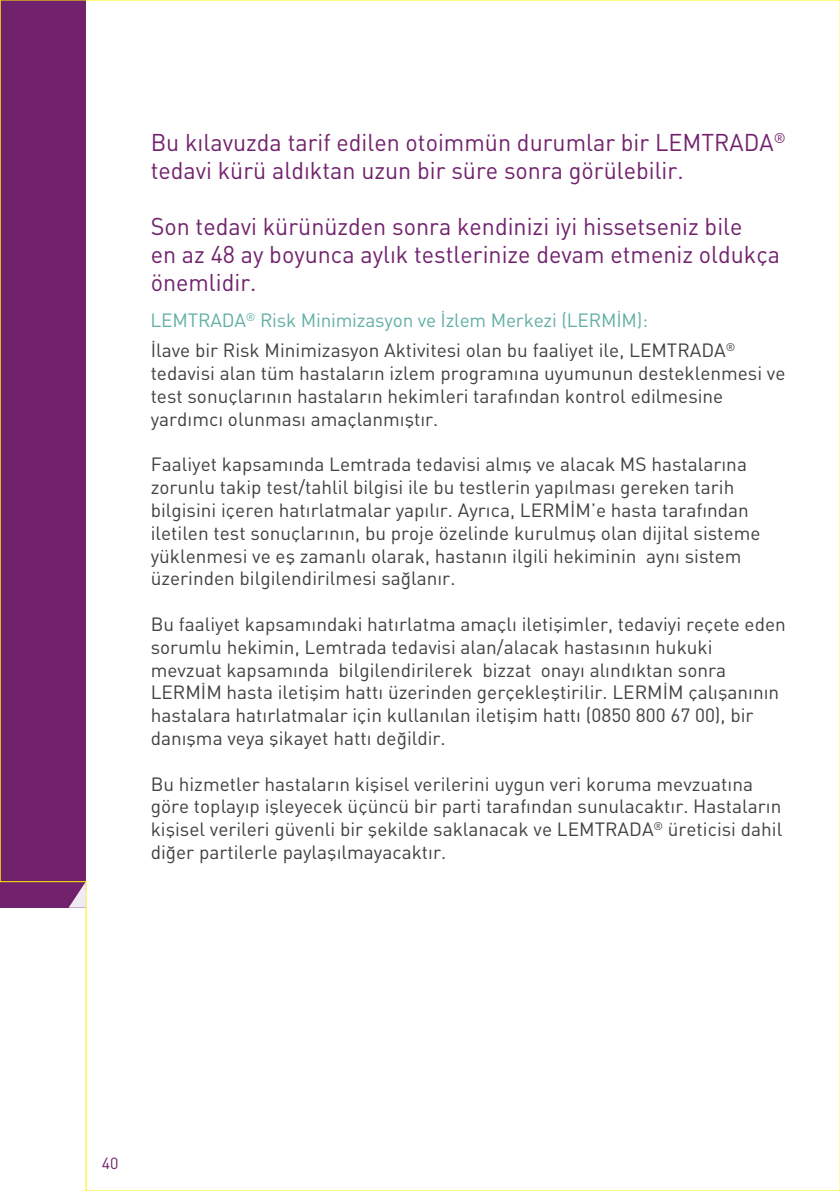
<style>
.page{position:relative;width:840px;height:1191px;background:#fff}
.page>*{position:absolute;margin:0;border:0;box-sizing:border-box;transform-origin:0 0}
.t1{font:24px/28px "DIN Tr";color:#72226d}
.t2{font:19px/22.8px "DIN Tr";color:#414042}
.t3{font:19px "DIN Tr";letter-spacing:-.01em;color:#63b0a4}
.t4{font:16px "DIN Tr";color:#72226d}
</style>
<div class="page">
<svg style="left:0;top:0;width:87px;height:1191px"></svg>
<svg style="left:69px;top:881px;width:17px;height:26px"></svg>
<p class="t1" style="left:150px;top:128px;width:636px">Bu kılavuzda tarif edilen otoimmün durumlar bir LEMTRADA<sup>® </sup>tedavi kürü aldıktan uzun bir süre sonra görülebilir.</p>
<p class="t1" style="left:151px;top:211px;width:630px">Son tedavi kürünüzden sonra kendinizi iyi hissetseniz bile<br>en az 48 ay boyunca aylık testlerinize devam etmeniz oldukça önemlidir.</p>
<p class="t3" style="left:150px;top:308px;width:498px">LEMTRADA<sup>®</sup> Risk Minimizasyon ve İzlem Merkezi (LERMİM):</p>
<p class="t2" style="left:150px;top:339px;width:636px">İlave bir Risk Minimizasyon Aktivitesi olan bu faaliyet ile, LEMTRADA<sup>® </sup>tedavisi alan tüm hastaların izlem programına uyumunun desteklenmesi ve test sonuçlarının hastaların hekimleri tarafından kontrol edilmesine yardımcı olunması amaçlanmıştır.</p>
<p class="t2" style="left:151px;top:453px;width:611px">Faaliyet kapsamında Lemtrada tedavisi almış ve alacak MS hastalarına zorunlu takip test/tahlil bilgisi ile bu testlerin yapılması gereken tarih bilgisini içeren hatırlatmalar yapılır. Ayrıca, LERMİM’e hasta tarafından iletilen test sonuçlarının, bu proje özelinde kurulmuş olan dijital sisteme yüklenmesi ve eş zamanlı olarak, hastanın ilgili hekiminin aynı sistem üzerinden bilgilendirilmesi sağlanır.</p>
<p class="t2" style="left:151px;top:612px;width:636px">Bu faaliyet kapsamındaki hatırlatma amaçlı iletişimler, tedaviyi reçete eden sorumlu hekimin, Lemtrada tedavisi alan/alacak hastasının hukuki mevzuat kapsamında bilgilendirilerek bizzat onayı alındıktan sonra LERMİM hasta iletişim hattı üzerinden gerçekleştirilir. LERMİM çalışanının hastalara hatırlatmalar için kullanılan iletişim hattı (0850 800 67 00), bir danışma veya şikayet hattı değildir.</p>
<p class="t2" style="left:151px;top:772px;width:633px">Bu hizmetler hastaların kişisel verilerini uygun veri koruma mevzuatına göre toplayıp işleyecek üçüncü bir parti tarafından sunulacaktır. Hastaların kişisel verileri güvenli bir şekilde saklanacak ve LEMTRADA<sup>®</sup> üreticisi dahil diğer partilerle paylaşılmayacaktır.</p>
<p class="t4" style="left:102px;top:1153px;width:18px">40</p>
</div>
